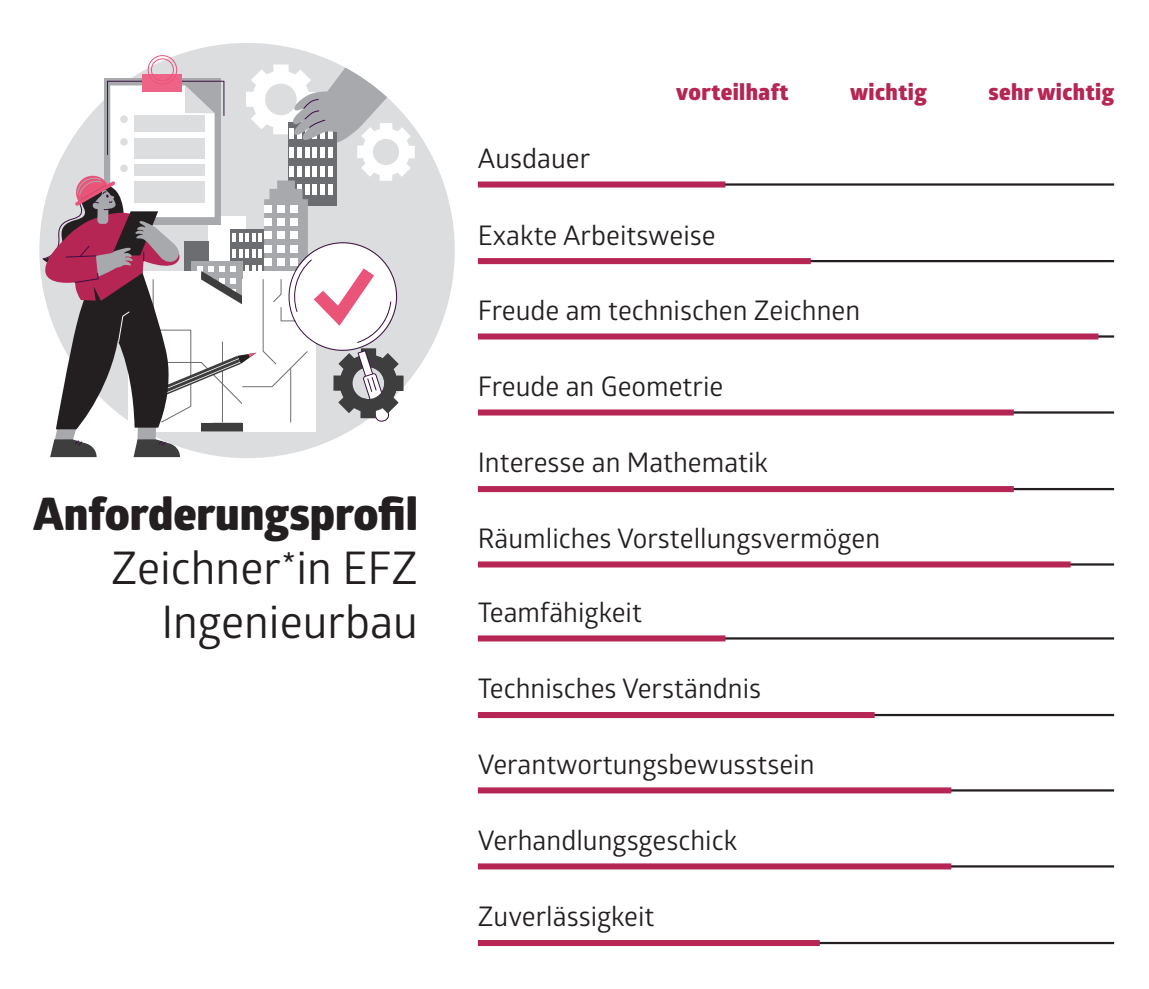
<style>
.page{position:relative;width:1149px;height:989px;background:#fff}
.page>*{position:absolute;margin:0;border:0;box-sizing:border-box;transform-origin:0 0}
.t1{font:45px/54px "Glober";color:#231f20;text-align:right}
.t2{font:800 45px "Glober";color:#231f20}
.t3{font:27px "Glober";color:#231f20}
.t4{font:800 22.5px "Glober";letter-spacing:.02em;color:#b62654}
</style>
<div class="page">
<div style="left:39px;top:43px;width:415px;height:415px;background:#dcdddf;border-radius:50%"></div>
<hr style="left:478px;top:183px;width:635px;height:3px;background:#231f20">
<hr style="left:478px;top:260px;width:635px;height:2px;background:#231f20">
<hr style="left:478px;top:335px;width:635px;height:2px;background:#231f20">
<hr style="left:478px;top:411px;width:635px;height:2px;background:#231f20">
<hr style="left:478px;top:488px;width:635px;height:2px;background:#231f20">
<hr style="left:478px;top:637px;width:635px;height:2px;background:#231f20">
<hr style="left:478px;top:714px;width:635px;height:2px;background:#231f20">
<hr style="left:478px;top:789px;width:635px;height:2px;background:#231f20">
<hr style="left:478px;top:865px;width:635px;height:2px;background:#231f20">
<hr style="left:478px;top:941px;width:635px;height:3px;background:#231f20">
<hr style="left:478px;top:563px;width:635px;height:2px;background:#231f20">
<div style="left:478px;top:181px;width:247px;height:6px;background:#b62654"></div>
<div style="left:478px;top:258px;width:332px;height:6px;background:#b62654"></div>
<div style="left:478px;top:333px;width:620px;height:6px;background:#b62654"></div>
<div style="left:478px;top:409px;width:535px;height:6px;background:#b62654"></div>
<div style="left:478px;top:486px;width:535px;height:6px;background:#b62654"></div>
<div style="left:478px;top:635px;width:247px;height:6px;background:#b62654"></div>
<div style="left:478px;top:712px;width:396px;height:6px;background:#b62654"></div>
<div style="left:478px;top:787px;width:473px;height:6px;background:#b62654"></div>
<div style="left:478px;top:863px;width:473px;height:6px;background:#b62654"></div>
<div style="left:478px;top:940px;width:341px;height:6px;background:#b62654"></div>
<div style="left:478px;top:561px;width:592px;height:6px;background:#b62654"></div>
<svg style="left:41px;top:55px;width:374px;height:402px"></svg>
<h1 class="t2" style="left:33px;top:480px;width:386px">Anforderungsprofil</h1>
<h1 class="t1" style="left:111px;top:539px;width:308px">Zeichner*in EFZ<br>Ingenieurbau</h1>
<p class="t3" style="left:478px;top:139px;width:114px">Ausdauer</p>
<p class="t4" style="left:676px;top:75px;width:113px">vorteilhaft</p>
<p class="t4" style="left:849px;top:75px;width:78px">wichtig</p>
<p class="t4" style="left:988px;top:75px;width:127px">sehr wichtig</p>
<p class="t3" style="left:478px;top:216px;width:239px">Exakte Arbeitsweise</p>
<p class="t3" style="left:478px;top:291px;width:383px">Freude am technischen Zeichnen</p>
<p class="t3" style="left:478px;top:367px;width:247px">Freude an Geometrie</p>
<p class="t3" style="left:478px;top:444px;width:291px">Interesse an Mathematik</p>
<p class="t3" style="left:478px;top:519px;width:403px">Räumliches Vorstellungsvermögen</p>
<p class="t3" style="left:478px;top:593px;width:165px">Teamfähigkeit</p>
<p class="t3" style="left:478px;top:670px;width:284px">Technisches Verständnis</p>
<p class="t3" style="left:478px;top:745px;width:338px">Verantwortungsbewusstsein</p>
<p class="t3" style="left:478px;top:821px;width:261px">Verhandlungsgeschick</p>
<p class="t3" style="left:478px;top:898px;width:178px">Zuverlässigkeit</p>
</div>
